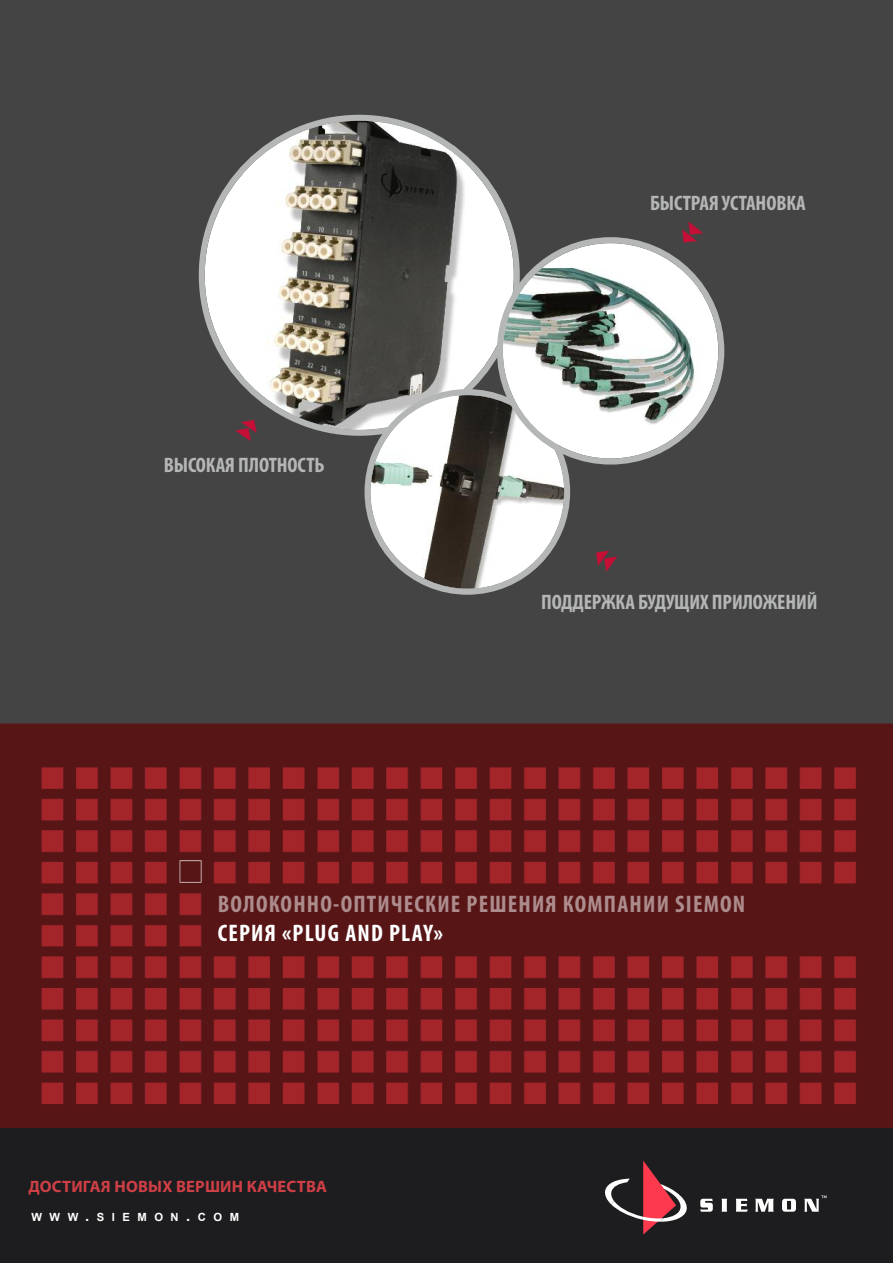
<style>
.page{position:relative;width:893px;height:1263px;background:#fff}
.page>*{position:absolute;margin:0;border:0;box-sizing:border-box;transform-origin:0 0}
.t1{font:700 condensed 24px "Myriad Pro";letter-spacing:.05em;color:#ac8c8d}
.t2{font:700 condensed 24px "Myriad Pro";letter-spacing:.05em;color:#fff}
.t3{font:700 condensed 21px "Myriad Pro";letter-spacing:-.005em;color:#b5b6b6}
.t4{font:700 16.5px "Myriad Pro";letter-spacing:.01em;color:#cf3f46}
.t5{font:700 11.25px "Arial";letter-spacing:.665em;color:#fff}
.s1{font-size:15px}
</style>
<div class="page">
<img style="left:0;top:0;width:893px;height:1128px">
<div style="left:0;top:1128px;width:893px;height:135px;background:#1d1d1f"></div>
<svg style="left:605px;top:1160px;width:82px;height:74px"></svg>
<svg style="left:700px;top:1199px;width:13px;height:13px"></svg>
<svg style="left:721px;top:1199px;width:6px;height:13px"></svg>
<svg style="left:736px;top:1199px;width:12px;height:13px"></svg>
<svg style="left:755px;top:1199px;width:19px;height:13px"></svg>
<svg style="left:782px;top:1199px;width:14px;height:13px"></svg>
<svg style="left:804px;top:1195px;width:22px;height:17px"></svg>
<svg style="left:199px;top:115px;width:321px;height:321px"></svg>
<svg style="left:364px;top:389px;width:206px;height:206px"></svg>
<svg style="left:497px;top:237px;width:227px;height:228px"></svg>
<svg style="left:677px;top:221px;width:26px;height:27px"></svg>
<svg style="left:591px;top:545px;width:26px;height:26px"></svg>
<svg style="left:236px;top:414px;width:26px;height:27px"></svg>
<p class="t3" style="left:164px;top:458px;width:162px">ВЫСОКАЯ ПЛОТНОСТЬ</p>
<p class="t3" style="left:650px;top:195px;width:157px">БЫСТРАЯ УСТАНОВКА</p>
<p class="t3" style="left:541px;top:594px;width:278px">ПОДДЕРЖКА БУДУЩИХ ПРИЛОЖЕНИЙ</p>
<p class="t1" style="left:218px;top:896px;width:529px">ВОЛОКОННО-ОПТИЧЕСКИЕ РЕШЕНИЯ КОМПАНИИ SIEMON</p>
<p class="t2" style="left:218px;top:925px;width:227px">СЕРИЯ «PLUG AND PLAY»</p>
<p class="t4" style="left:28px;top:1180px;width:300px">ДОСТИГАЯ НОВЫХ ВЕРШИН КАЧЕСТВА</p>
<p class="t5" style="left:31px;top:1210px;width:209px">WWW<span class="s1">.</span>SIEMON<span class="s1">.</span>COM</p>
</div>
